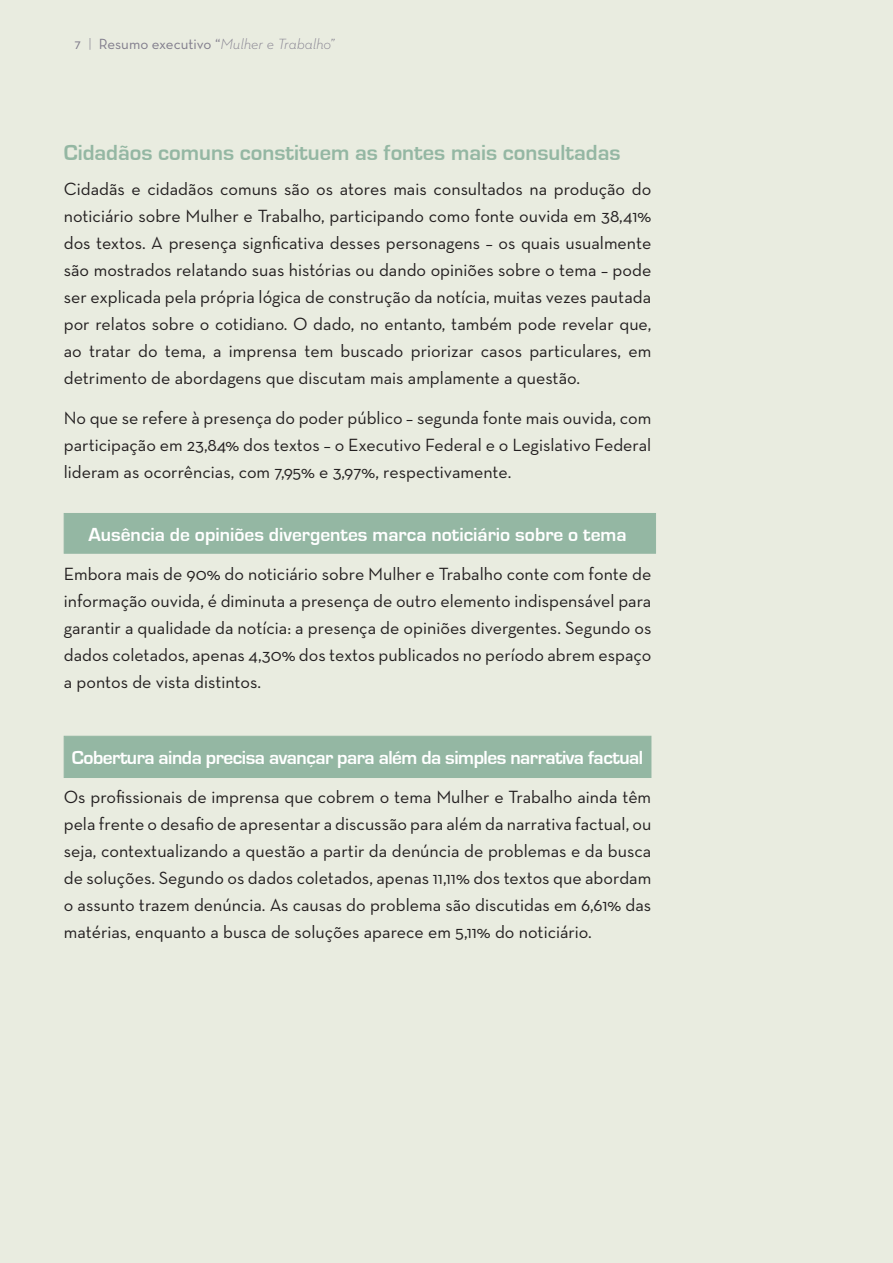
<style>
.page{position:relative;width:893px;height:1263px;background:#e9ece0}
.page>*{position:absolute;margin:0;border:0;box-sizing:border-box;transform-origin:0 0}
.titulo_-_new_copy{font:700 22.5px "Eurostile";color:#94b7a3}
.titulo_-_new_copy-2{font:700 19.5px "Eurostile";letter-spacing:-.025em;color:#fff}
.titulo_-_new_copy-3{font:700 19.5px "Eurostile";color:#fff}
.titulo_-_new_copy-4{font:18px/27px "Neutra Text";color:#231f20;text-align:justify}
.t1{font:15px "Neutra Text";color:#817d8c}
.s1{font-family:"Neutra Text Book SC"}
.s2{font-family:"Neutra Text Light SC"}
.s3{font-weight:300;font-style:italic}
</style>
<div class="page">
<div style="left:64px;top:513px;width:592px;height:41px;background:#94b7a3;border:1px solid #94b7a3"></div>
<div style="left:64px;top:736px;width:587px;height:42px;background:#94b7a3"></div>
<p class="t1" style="left:74px;top:35px;width:261px"><span class="s1">7</span> <span class="s2">|</span> Resumo executivo “<span class="s3">Mulher e Trabalho”</span></p>
<p class="titulo_-_new_copy" style="left:64px;top:140px;width:558px">Cidadãos comuns constituem as fontes mais consultadas</p>
<p class="titulo_-_new_copy-4" style="left:64px;top:175px;width:589px">Cidadãs e cidadãos comuns são os atores mais consultados na produção do noticiário sobre Mulher e Trabalho, participando como fonte ouvida em 38,41% dos textos. A presença signficativa desses personagens – os quais usualmente são mostrados relatando suas histórias ou dando opiniões sobre o tema – pode ser explicada pela própria lógica de construção da notícia, muitas vezes pautada por relatos sobre o cotidiano. O dado, no entanto, também pode revelar que, ao tratar do tema, a imprensa tem buscado priorizar casos particulares, em detrimento de abordagens que discutam mais amplamente a questão.</p>
<p class="titulo_-_new_copy-4" style="left:64px;top:404px;width:589px">No que se refere à presença do poder público – segunda fonte mais ouvida, com participação em 23,84% dos textos – o Executivo Federal e o Legislativo Federal lideram as ocorrências, com 7,95% e 3,97%, respectivamente.</p>
<p class="titulo_-_new_copy-3" style="left:88px;top:523px;width:540px">Ausência de opiniões divergentes marca noticiário sobre o tema</p>
<p class="titulo_-_new_copy-4" style="left:64px;top:560px;width:589px">Embora mais de 90% do noticiário sobre Mulher e Trabalho conte com fonte de informação ouvida, é diminuta a presença de outro elemento indispensável para garantir a qualidade da notícia: a presença de opiniões divergentes. Segundo os dados coletados, apenas 4,30% dos textos publicados no período abrem espaço a pontos de vista distintos.</p>
<p class="titulo_-_new_copy-2" style="left:72px;top:747px;width:573px">Cobertura ainda precisa avançar para além da simples narrativa factual</p>
<p class="titulo_-_new_copy-4" style="left:64px;top:783px;width:589px">Os profissionais de imprensa que cobrem o tema Mulher e Trabalho ainda têm pela frente o desafio de apresentar a discussão para além da narrativa factual, ou seja, contextualizando a questão a partir da denúncia de problemas e da busca de soluções. Segundo os dados coletados, apenas 11,11% dos textos que abordam o assunto trazem denúncia. As causas do problema são discutidas em 6,61% das matérias, enquanto a busca de soluções aparece em 5,11% do noticiário.</p>
</div>
